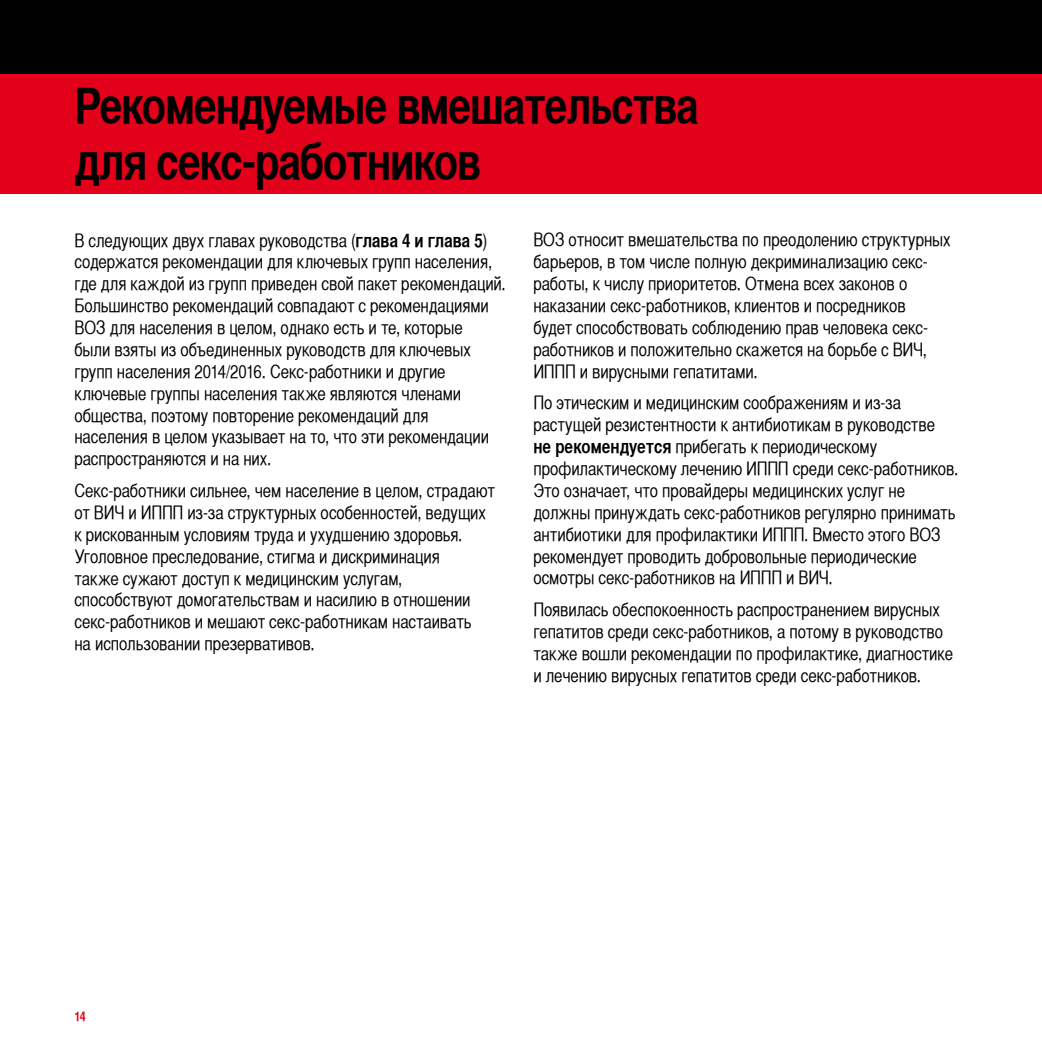
<style>
.page{position:relative;width:1042px;height:1042px;background:#fff}
.page>*{position:absolute;margin:0;border:0;box-sizing:border-box;transform-origin:0 0}
.t1{font:700 49px/56px "Helvetica CY";letter-spacing:-.025em;color:#000}
.t2{font:18.38px/21.9px "Helvetica CY";letter-spacing:-.005em;color:#000}
.t3{font:700 13.12px "Helvetica CY";color:#e2001a}
.s1{font-weight:700}
</style>
<div class="page">
<div style="left:0;top:0;width:1042px;height:121px;background:#000"></div>
<div style="left:0;top:74px;width:1042px;height:119px;background:#e2001a"></div>
<h1 class="t1" style="left:74px;top:76px;width:626px">Рекомендуемые вмешательства для секс-работников</h1>
<p class="t2" style="left:74px;top:229px;width:433px">В следующих двух главах руководства (<span class="s1">глава 4 и глава 5</span>) содержатся рекомендации для ключевых групп населения, где для каждой из групп приведен свой пакет рекомендаций.<br>Большинство рекомендаций совпадают с рекомендациями ВОЗ для населения в целом, однако есть и те, которые<br>были взяты из объединенных руководств для ключевых групп населения 2014/2016. Секс-работники и другие ключевые группы населения также являются членами общества, поэтому повторение рекомендаций для населения в целом указывает на то, что эти рекомендации распространяются и на них.</p>
<p class="t2" style="left:74px;top:480px;width:422px">Секс-работники сильнее, чем население в целом, страдают от ВИЧ и ИППП из-за структурных особенностей, ведущих к рискованным условиям труда и ухудшению здоровья.<br>Уголовное преследование, стигма и дискриминация<br>также сужают доступ к медицинским услугам, способствуют домогательствам и насилию в отношении секс-работников и мешают секс-работникам настаивать<br>на использовании презервативов.</p>
<p class="t2" style="left:533px;top:229px;width:419px">ВОЗ относит вмешательства по преодолению структурных барьеров, в том числе полную декриминализацию секс&shy;работы, к числу приоритетов. Отмена всех законов о наказании секс-работников, клиентов и посредников<br>будет способствовать соблюдению прав человека секс&shy;работников и положительно скажется на борьбе с ВИЧ, ИППП и вирусными гепатитами.</p>
<p class="t2" style="left:533px;top:392px;width:426px">По этическим и медицинским соображениям и из-за растущей резистентности к антибиотикам в руководстве<br><span class="s1">не рекомендуется</span> прибегать к периодическому профилактическому лечению ИППП среди секс-работников.<br>Это означает, что провайдеры медицинских услуг не должны принуждать секс-работников регулярно принимать антибиотики для профилактики ИППП. Вместо этого ВОЗ рекомендует проводить добровольные периодические осмотры секс-работников на ИППП и ВИЧ.</p>
<p class="t2" style="left:533px;top:599px;width:421px">Появилась обеспокоенность распространением вирусных гепатитов среди секс-работников, а потому в руководство также вошли рекомендации по профилактике, диагностике и лечению вирусных гепатитов среди секс-работников.</p>
<p class="t3" style="left:74px;top:1008px;width:13px">14</p>
</div>
